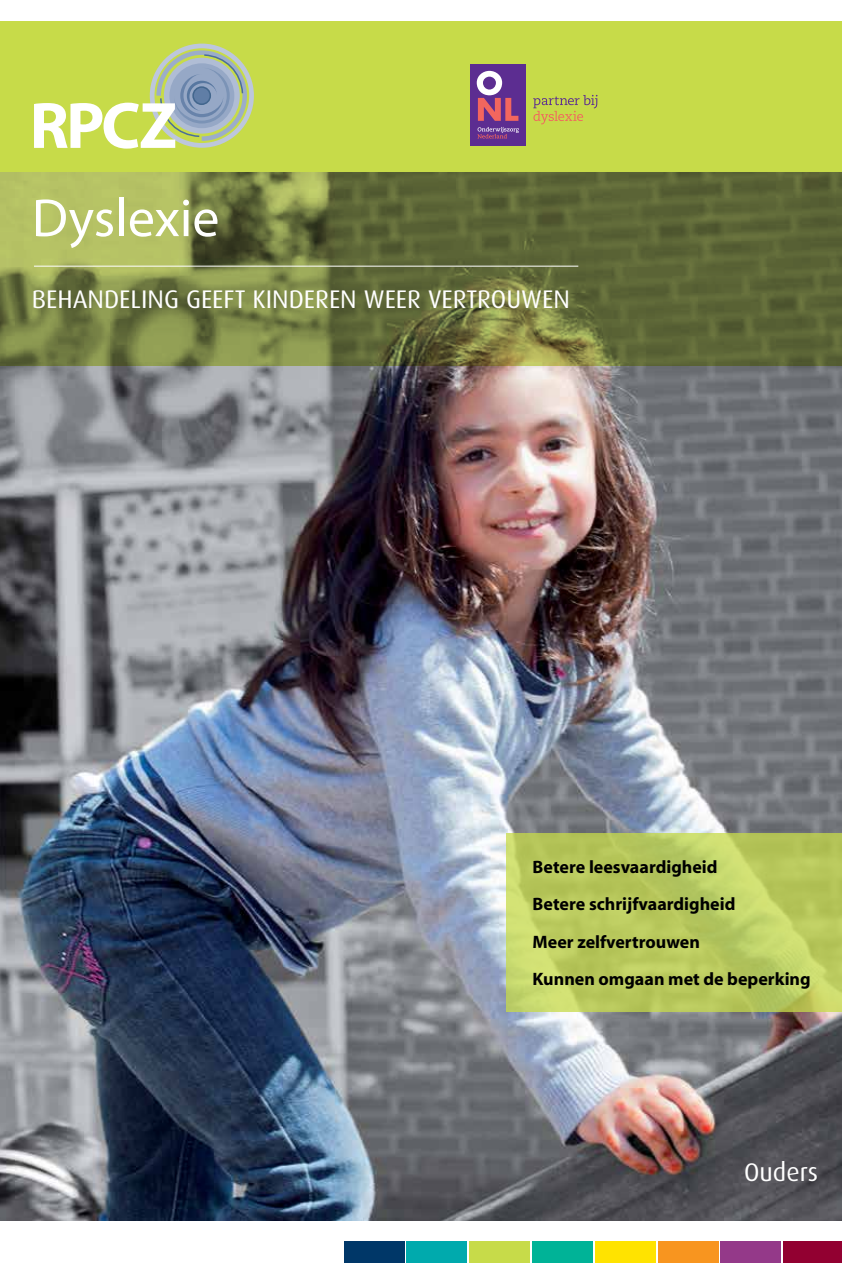
<style>
.page{position:relative;width:842px;height:1263px;background:#fff}
.page>*{position:absolute;margin:0;border:0;box-sizing:border-box;transform-origin:0 0}
.t1{font:54px "Myriad Pro";color:#fff}
.t2{font:25.5px "Dax";color:#fff}
.t3{font:700 18px/37.5px "Myriad";color:#000}
</style>
<div class="page">
<div style="left:0;top:21px;width:842px;height:151px;background:#c7db49"></div>
<img style="left:0;top:366px;width:842px;height:854px">
<svg style="left:0;top:172px;width:842px;height:194px;background:#707a41"></svg>
<div style="left:150px;top:44px;width:104px;height:104px;border:5px solid #bdc7dc;border-radius:50%"></div>
<svg style="left:34px;top:48px;width:215px;height:101px"></svg>
<hr style="left:34px;top:266px;width:544px;height:1px;background:#fff">
<div style="left:344px;top:1242px;width:60px;height:21px;background:#003768"></div>
<div style="left:407px;top:1242px;width:60px;height:21px;background:#00aaad"></div>
<div style="left:469px;top:1242px;width:61px;height:21px;background:#c7db49"></div>
<div style="left:532px;top:1242px;width:61px;height:21px;background:#00b397"></div>
<div style="left:595px;top:1242px;width:61px;height:21px;background:#ffe300"></div>
<div style="left:658px;top:1242px;width:60px;height:21px;background:#f8951f"></div>
<div style="left:721px;top:1242px;width:60px;height:21px;background:#943989"></div>
<div style="left:783px;top:1242px;width:59px;height:21px;background:#920031"></div>
<svg style="left:506px;top:833px;width:336px;height:179px;background:#bbcb60"></svg>
<svg style="left:533px;top:95px;width:64px;height:29px"></svg>
<div style="left:471px;top:64px;width:55px;height:82px;background:#5c2d91"></div>
<svg style="left:477px;top:71px;width:41px;height:50px"></svg>
<svg style="left:477px;top:127px;width:42px;height:11px"></svg>
<h1 class="t1" style="left:32px;top:198px;width:189px">Dyslexie</h1>
<h2 class="t2" style="left:32px;top:284px;width:539px">BEHANDELING GEEFT KINDEREN WEER VERTROUWEN</h2>
<p class="t3" style="left:533px;top:849px;width:280px">Betere leesvaardigheid<br>Betere schrijfvaardigheid<br>Meer zelfvertrouwen<br>Kunnen omgaan met de beperking</p>
<h2 class="t2" style="left:744px;top:1157px;width:76px">Ouders</h2>
</div>
